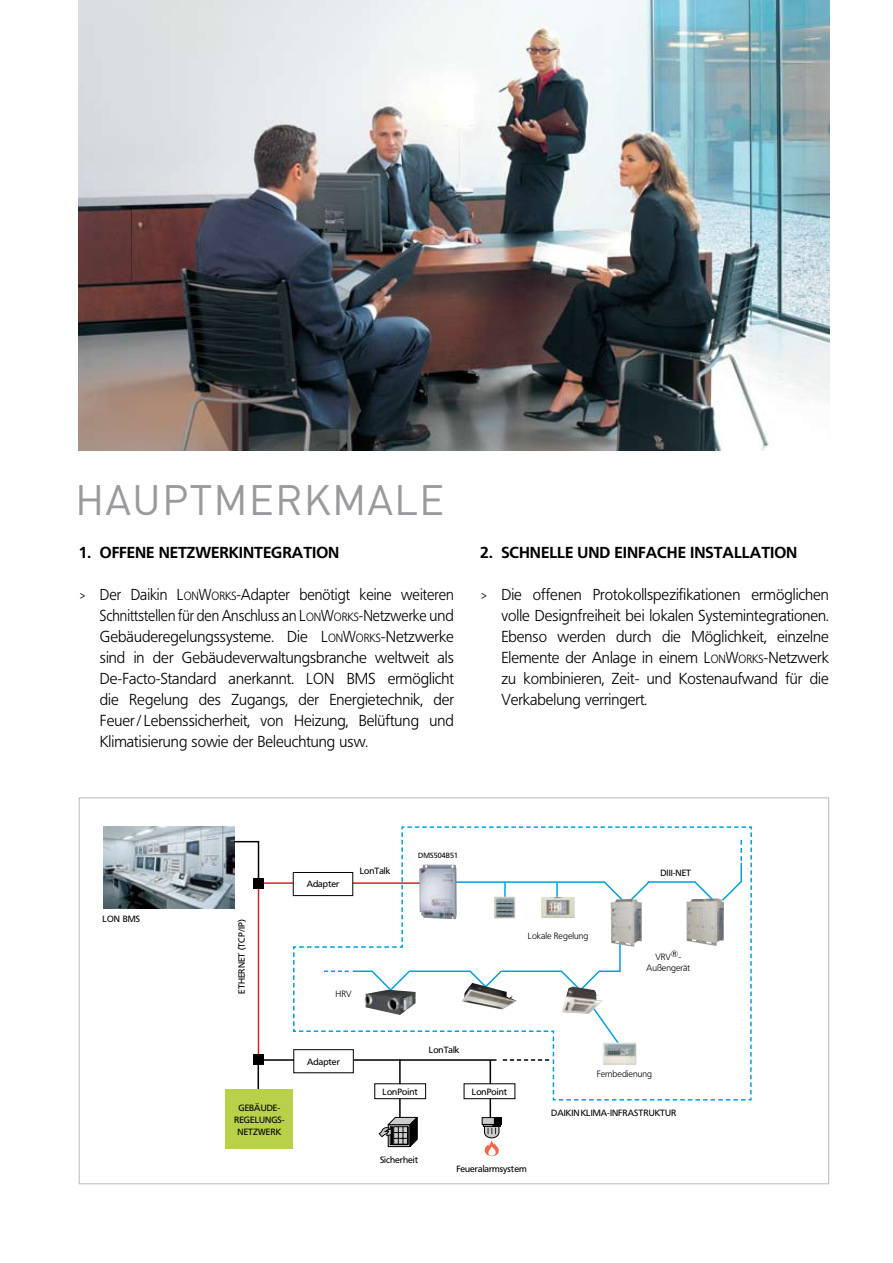
<style>
.page{position:relative;width:893px;height:1263px;background:#fff}
.page>*{position:absolute;margin:0;border:0;box-sizing:border-box;transform-origin:0 0}
.t1{font:42px "DIN";letter-spacing:.025em;color:#989a9d}
.t2{font:300 15.75px/21px "Frutiger BSK45";color:#000;text-align:justify;scale:.94 1}
.t3{font:300 15.75px/21px "Frutiger BSK45";color:#000;text-align:justify}
.t4{font:700 15.75px "Frutiger BSK65";color:#000}
.t5{font:9px/12px "Frutiger BSK55 Roman";color:#000;text-align:center}
.t6{font:300 9px/10.8px "Frutiger BSK45";color:#000;text-align:center}
.t7{font:7.5px "Frutiger BSK55 Roman";color:#000}
.s1{font-family:"DIN"}
.s2{font-style:inherit}
.s3{font-size:11.85px}
</style>
<div class="page">
<hr style="left:258px;top:1059px;width:1px;height:42px;background:#000">
<div style="left:226px;top:1089px;width:67px;height:60px;background:#b9d049"></div>
<hr style="left:399px;top:1059px;width:2px;height:80px;background:#000">
<hr style="left:490px;top:1060px;width:1px;height:73px;background:#000">
<hr style="left:258px;top:841px;width:1px;height:42px;background:#000">
<hr style="left:258px;top:883px;width:1px;height:176px;background:#d2232a">
<hr style="left:259px;top:882px;width:164px;height:2px;background:#d2232a">
<hr style="left:259px;top:1059px;width:237px;height:2px;background:#000">
<svg style="left:293px;top:826px;width:459px;height:274px"></svg>
<svg style="left:379px;top:1116px;width:39px;height:31px"></svg>
<div style="left:482px;top:1117px;width:19px;height:7px;background:#ccc"></div>
<div style="left:482px;top:1117px;width:20px;height:7px;border:1px solid #000"></div>
<div style="left:494px;top:1117px;width:7px;height:7px;background:#000"></div>
<div style="left:494px;top:1117px;width:8px;height:7px;border:1px solid #000"></div>
<svg style="left:483px;top:1124px;width:18px;height:33px"></svg>
<img style="left:103px;top:827px;width:131px;height:81px">
<img style="left:494px;top:897px;width:22px;height:21px">
<img style="left:602px;top:1042px;width:34px;height:23px">
<img style="left:419px;top:865px;width:38px;height:54px">
<img style="left:541px;top:897px;width:34px;height:21px">
<img style="left:562px;top:986px;width:41px;height:28px">
<img style="left:462px;top:983px;width:54px;height:26px">
<img style="left:364px;top:990px;width:52px;height:25px">
<img style="left:611px;top:899px;width:31px;height:48px">
<div style="left:253px;top:1054px;width:11px;height:11px;background:#000"></div>
<div style="left:253px;top:878px;width:11px;height:10px;background:#000"></div>
<svg style="left:234px;top:841px;width:24px;height:1px"></svg>
<img style="left:79px;top:0;width:750px;height:451px">
<img style="left:686px;top:898px;width:38px;height:48px">
<div style="left:293px;top:872px;width:60px;height:23px;background:#fff"></div>
<div style="left:293px;top:872px;width:60px;height:24px;border:1px solid #000"></div>
<div style="left:375px;top:1084px;width:51px;height:15px;background:#fff"></div>
<div style="left:374px;top:1083px;width:52px;height:16px;border:1px solid #000"></div>
<div style="left:464px;top:1084px;width:51px;height:15px;background:#fff"></div>
<div style="left:464px;top:1083px;width:51px;height:16px;border:1px solid #000"></div>
<div style="left:294px;top:1050px;width:59px;height:23px;background:#fff"></div>
<div style="left:293px;top:1049px;width:61px;height:24px;border:1px solid #000"></div>
<h1 class="t1" style="left:75px;top:476px;width:371px">HAUPTMERKMALE</h1>
<p class="t4" style="left:79px;top:543px;width:262px">1. OFFENE NETZWERKINTEGRATION</p>
<p class="t2" style="left:100px;top:584px;width:378px;text-indent:-21px"><span class="s1">&gt;</span> Der Daikin <span class="s2">L</span><span class="s3">ON</span><span class="s2">W</span><span class="s3">ORKS</span>-Adapter benötigt keine weiteren Schnittstellen für den Anschluss an <span class="s2">L</span><span class="s3">ON</span><span class="s2">W</span><span class="s3">ORKS</span>-Netzwerke und Gebäuderegelungssysteme. Die <span class="s2">L</span><span class="s3">ON</span><span class="s2">W</span><span class="s3">ORKS</span>-Netzwerke sind in der Gebäudeverwaltungsbranche weltweit als De-Facto-Standard anerkannt. LON BMS ermöglicht die Regelung des Zugangs, der Energietechnik, der Feuer/ Lebenssicherheit, von Heizung, Belüftung und Klimatisierung sowie der Beleuchtung usw.</p>
<p class="t4" style="left:480px;top:543px;width:319px">2. SCHNELLE UND EINFACHE INSTALLATION</p>
<p class="t3" style="left:501px;top:584px;width:329px;text-indent:-21px"><span class="s1">&gt;</span> Die offenen Protokollspezifikationen ermöglichen volle Designfreiheit bei lokalen Systemintegrationen.<br>Ebenso werden durch die Möglichkeit, einzelne Elemente der Anlage in einem <span class="s2">L</span><span class="s3">ON</span><span class="s2">W</span><span class="s3">ORKS</span>-Netzwerk zu kombinieren, Zeit- und Kostenaufwand für die Verkabelung verringert.</p>
<p class="t5" style="left:103px;top:913px;width:39px">LON BMS</p>
<p class="t5" style="left:236px;top:994px;width:76px;rotate:-90deg">ETHERNET (TCP/IP)</p>
<p class="t5" style="left:307px;top:878px;width:34px">Adapter</p>
<p class="t5" style="left:360px;top:865px;width:32px">LonTalk</p>
<p class="t7" style="left:418px;top:851px;width:42px">DMS504B51</p>
<p class="t6" style="left:336px;top:989px;width:17px">HRV</p>
<p class="t5" style="left:307px;top:1055px;width:34px">Adapter</p>
<p class="t5" style="left:429px;top:1044px;width:32px">LonTalk</p>
<p class="t6" style="left:528px;top:930px;width:62px">Lokale Regelung</p>
<p class="t5" style="left:660px;top:867px;width:32px">DIII-NET</p>
<p class="t6" style="left:647px;top:952px;width:45px">VRV®-<br>Außengerät</p>
<p class="t5" style="left:234px;top:1102px;width:52px">GEBÄUDE-<br>REGELUNGS-<br>NETZWERK</p>
<p class="t5" style="left:383px;top:1085px;width:37px">LonPoint</p>
<p class="t5" style="left:472px;top:1085px;width:37px">LonPoint</p>
<p class="t5" style="left:380px;top:1153px;width:40px">Sicherheit</p>
<p class="t5" style="left:456px;top:1163px;width:72px">Feueralarmsystem</p>
<p class="t6" style="left:597px;top:1069px;width:57px">Fernbedienung</p>
<p class="t5" style="left:551px;top:1107px;width:127px">DAIKINKLIMA-INFRASTRUKTUR</p>
</div>
